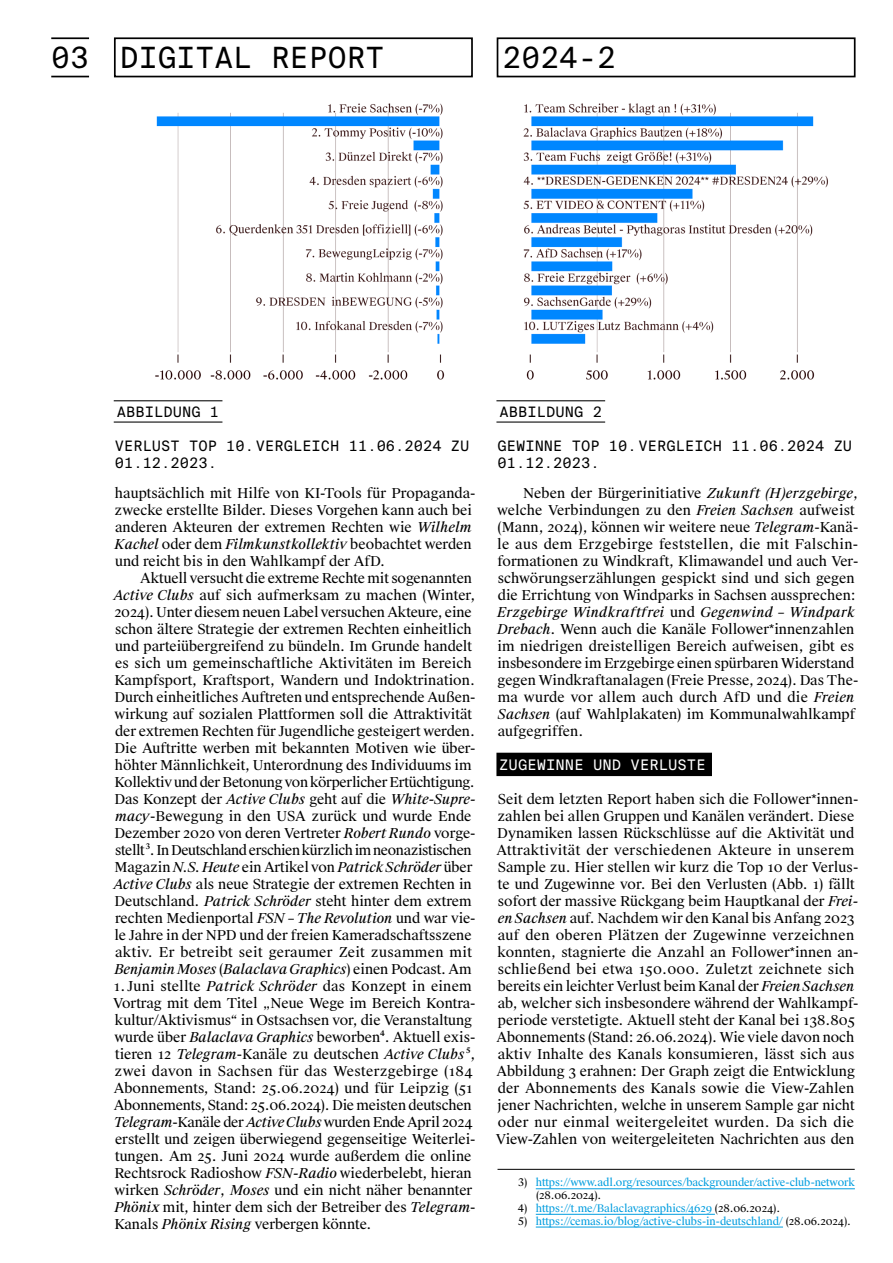
<style>
.page{position:relative;width:893px;height:1263px;background:#fff}
.page>*{position:absolute;margin:0;border:0;box-sizing:border-box;transform-origin:0 0}
.t1{font:29.25px "Suisse Intl Mono";color:#000}
.t2{font:14.55px "Suisse Intl Mono";color:#fff}
.t3{font:14.4px/17px "Suisse Intl Mono";color:#000}
.t4{font:13.65px/17px "Suisse Works";color:#000}
.t5{font:10.5px/12.8px "Suisse Works";letter-spacing:-.015em;color:#009ddf}
.s1{font-style:italic}
.s2{color:#000}
</style>
<div class="page">
<div style="left:496px;top:753px;width:216px;height:23px;background:#000"></div>
<div style="left:114px;top:37px;width:359px;height:40px;border:2px solid #000"></div>
<div style="left:497px;top:37px;width:358px;height:40px;border:2px solid #000"></div>
<hr style="left:51px;top:37px;width:38px;height:2px;background:#000">
<hr style="left:51px;top:76px;width:38px;height:1px;background:#000">
<hr style="left:497px;top:1169px;width:358px;height:1px;background:#000">
<hr style="left:536px;top:1188px;width:319px;height:1px;background:#009ddf">
<hr style="left:536px;top:1214px;width:179px;height:1px;background:#009ddf">
<hr style="left:536px;top:1227px;width:247px;height:1px;background:#009ddf">
<hr style="left:114px;top:400px;width:108px;height:1px;background:#000">
<hr style="left:114px;top:421px;width:108px;height:2px;background:#000">
<hr style="left:496px;top:400px;width:109px;height:1px;background:#000">
<hr style="left:496px;top:421px;width:109px;height:2px;background:#000">
<img style="left:155px;top:103px;width:290px;height:277px">
<img style="left:523px;top:103px;width:305px;height:277px">
<h1 class="t1" style="left:51px;top:41px;width:335px">03 DIGITAL REPORT</h1>
<h1 class="t1" style="left:503px;top:41px;width:115px">2024-2</h1>
<p class="t3" style="left:117px;top:403px;width:104px">ABBILDUNG 1</p>
<p class="t3" style="left:115px;top:437px;width:356px">VERLUST TOP 10.VERGLEICH 11.06.2024 ZU<br>01.12.2023.</p>
<p class="t4" style="left:114px;top:484px;width:363px">hauptsächlich mit Hilfe von KI-Tools für Propaganda&shy;zwecke erstellte Bilder. Dieses Vorgehen kann auch bei anderen Akteuren der extremen Rechten wie <span class="s1">Wilhelm Kachel</span> oder dem <span class="s1">Filmkunstkollektiv</span> beobachtet werden und reicht bis in den Wahlkampf der AfD.</p>
<p class="t4" style="left:113px;top:570px;width:364px;text-indent:27px">Aktuell versucht die extreme Rechte mit sogenannten <span class="s1">Active Clubs</span> auf sich aufmerksam zu machen (Winter, 2024). Unter diesem neuen Label versuchen Akteure, eine schon ältere Strategie der extremen Rechten einheitlich und parteiübergreifend zu bündeln. Im Grunde handelt es sich um gemeinschaftliche Aktivitäten im Bereich Kampfsport, Kraftsport, Wandern und Indoktrination.<br>Durch einheitliches Auftreten und entsprechende Außen&shy;wirkung auf sozialen Plattformen soll die Attraktivität der extremen Rechten für Jugendliche gesteigert werden.<br>Die Auftritte werben mit bekannten Motiven wie über&shy;höhter Männlichkeit, Unterordnung des Individuums im Kollektiv und der Betonung von körperlicher Ertüchtigung.<br>Das Konzept der <span class="s1">Active Clubs</span> geht auf die <span class="s1">White-Supre&shy;macy</span>-Bewegung in den USA zurück und wurde Ende Dezember 2020 von deren Vertreter <span class="s1">Robert Rundo</span> vorge&shy;stellt3. In Deutschland erschien kürzlich im neonazistischen Magazin <span class="s1">N.S. Heute</span> ein Artikel von <span class="s1">Patrick Schröder</span> über <span class="s1">Active Clubs</span> als neue Strategie der extremen Rechten in Deutschland. <span class="s1">Patrick Schröder</span> steht hinter dem extrem rechten Medienportal <span class="s1">FSN – The Revolution</span> und war vie&shy;le Jahre in der NPD und der freien Kameradschaftsszene aktiv. Er betreibt seit geraumer Zeit zusammen mit <span class="s1">Benjamin Moses</span> (<span class="s1">Balaclava Graphics</span>) einen Podcast. Am</p>
<p class="t4" style="left:113px;top:978px;width:364px">1. Juni stellte <span class="s1">Patrick Schröder</span> das Konzept in einem Vortrag mit dem Titel „Neue Wege im Bereich Kontra&shy;kultur/Aktivismus“ in Ostsachsen vor, die Veranstaltung wurde über <span class="s1">Balaclava Graphics</span> beworben4. Aktuell exis&shy;tieren 12 <span class="s1">Telegram</span>-Kanäle zu deutschen <span class="s1">Active Clubs</span> 5, zwei davon in Sachsen für das Westerzgebirge (184<br>Abonnements, Stand: 25.06.2024) und für Leipzig (51<br>Abonnements, Stand: 25.06.2024). Die meisten deutschen <span class="s1">Telegram</span>-Kanäle der <span class="s1">Active Clubs</span> wurden Ende April 2024 erstellt und zeigen überwiegend gegenseitige Weiterlei&shy;tungen. Am 25. Juni 2024 wurde außerdem die online Rechtsrock Radioshow <span class="s1">FSN-Radio</span> wiederbelebt, hieran wirken <span class="s1">Schröder</span>, <span class="s1">Moses</span> und ein nicht näher benannter <span class="s1">Phönix</span> mit, hinter dem sich der Betreiber des <span class="s1">Telegram</span>-Kanals <span class="s1">Phönix Rising</span> verbergen könnte.</p>
<p class="t3" style="left:500px;top:403px;width:104px">ABBILDUNG 2</p>
<p class="t3" style="left:497px;top:437px;width:356px">GEWINNE TOP 10.VERGLEICH 11.06.2024 ZU<br>01.12.2023.</p>
<p class="t4" style="left:497px;top:484px;width:363px;text-indent:26px">Neben der Bürgerinitiative <span class="s1">Zukunft (H)erzgebirge</span>, welche Verbindungen zu den <span class="s1">Freien Sachsen</span> aufweist (Mann, 2024), können wir weitere neue <span class="s1">Telegram</span>-Kanä&shy;le aus dem Erzgebirge feststellen, die mit Falschin&shy;formationen zu Windkraft, Klimawandel und auch Ver&shy;schwörungserzählungen gespickt sind und sich gegen die Errichtung von Windparks in Sachsen aussprechen:<br><span class="s1">Erzgebirge Windkraftfrei</span> und <span class="s1">Gegenwind – Windpark Drebach</span>. Wenn auch die Kanäle Follower*innenzahlen im niedrigen dreistelligen Bereich aufweisen, gibt es insbesondere im Erzgebirge einen spürbaren Widerstand gegen Windkraftanalagen (Freie Presse, 2024). Das The&shy;ma wurde vor allem auch durch AfD und die <span class="s1">Freien Sachsen</span> (auf Wahlplakaten) im Kommunalwahlkampf aufgegriffen.</p>
<p class="t2" style="left:499px;top:756px;width:208px">ZUGEWINNE UND VERLUSTE</p>
<p class="t4" style="left:496px;top:791px;width:364px">Seit dem letzten Report haben sich die Follower*innen&shy;zahlen bei allen Gruppen und Kanälen verändert. Diese Dynamiken lassen Rückschlüsse auf die Aktivität und Attraktivität der verschiedenen Akteure in unserem Sample zu. Hier stellen wir kurz die Top 10 der Verlus&shy;te und Zugewinne vor. Bei den Verlusten (Abb. 1) fällt sofort der massive Rückgang beim Hauptkanal der <span class="s1">Frei&shy;en Sachsen</span> auf. Nachdem wir den Kanal bis Anfang 2023 auf den oberen Plätzen der Zugewinne verzeichnen konnten, stagnierte die Anzahl an Follower*innen an&shy;schließend bei etwa 150.000. Zuletzt zeichnete sich bereits ein leichter Verlust beim Kanal der <span class="s1">Freien Sachsen </span>ab, welcher sich insbesondere während der Wahlkampf&shy;periode verstetigte. Aktuell steht der Kanal bei 138.805<br>Abonnements (Stand: 26.06.2024). Wie viele davon noch aktiv Inhalte des Kanals konsumieren, lässt sich aus Abbildung 3 erahnen: Der Graph zeigt die Entwicklung der Abonnements des Kanals sowie die View-Zahlen jener Nachrichten, welche in unserem Sample gar nicht oder nur einmal weitergeleitet wurden. Da sich die View-Zahlen von weitergeleiteten Nachrichten aus den</p>
<p class="t5" style="left:536px;top:1176px;width:320px;text-indent:-19px"><span class="s2">3)</span> https://www.adl.org/resources/backgrounder/active-club-network <span class="s2">(28.06.2024).</span></p>
<p class="t5" style="left:517px;top:1202px;width:264px"><span class="s2">4)</span> https://t.me/Balaclavagraphics/4629 <span class="s2">(28.06.2024).</span></p>
<p class="t5" style="left:517px;top:1215px;width:335px"><span class="s2">5)</span> https://cemas.io/blog/active-clubs-in-deutschland/ <span class="s2">(28.06.2024).</span></p>
</div>
